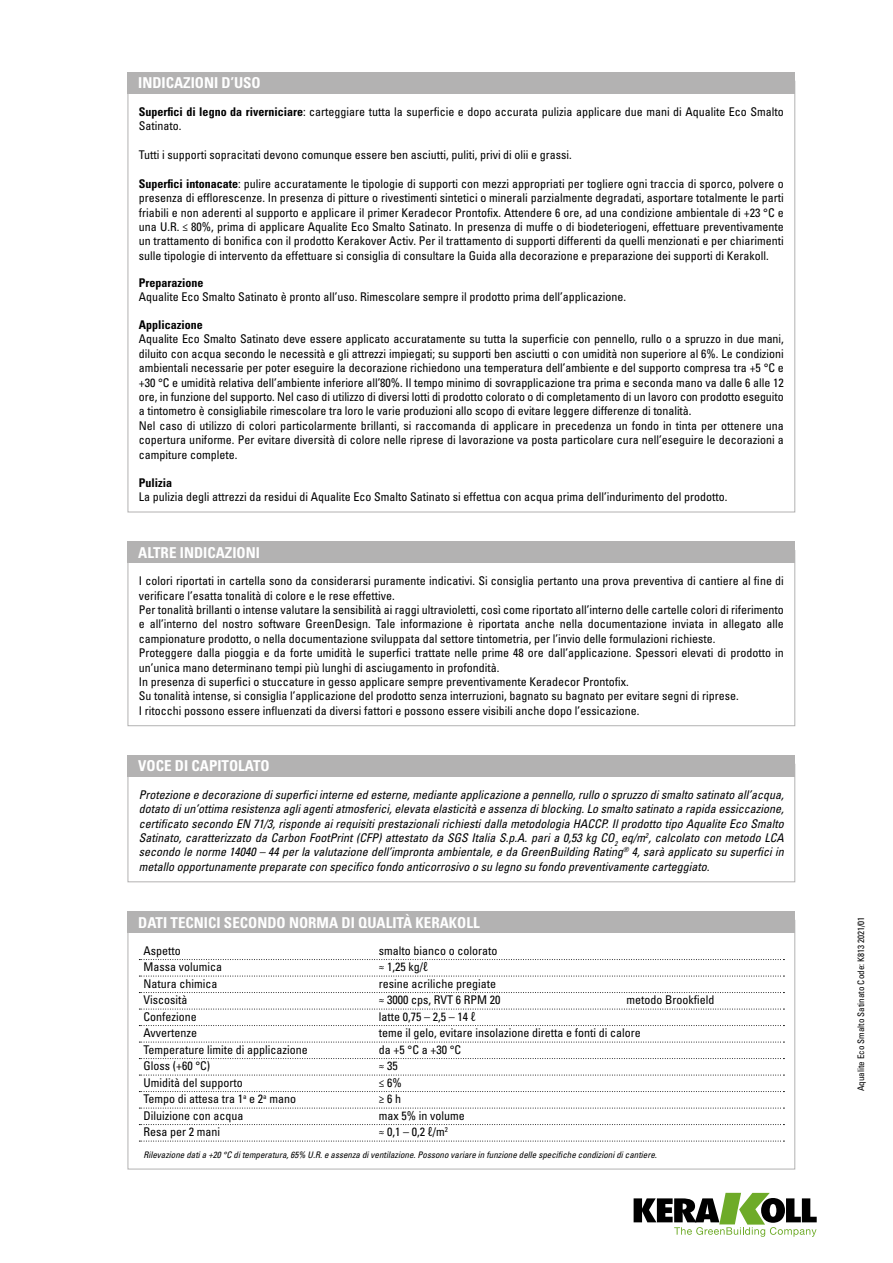
<style>
.page{position:relative;width:893px;height:1263px;background:#fff}
.page>*{position:absolute;margin:0;border:0;box-sizing:border-box;transform-origin:0 0}
.t1{font:700 condensed 15px "Univers LT Std";color:#fff}
.t2{font:condensed 12px/14.4px "Univers LT Std";color:#000}
.t3{font:italic condensed 12px/14.4px "Univers LT Std";color:#000;text-align:justify}
.t4{font:700 condensed 12px "Univers LT Std";color:#000}
.t5{font:italic condensed 9px "Univers LT Std";color:#000}
.t6{font:condensed 9px "Univers LT Std";color:#000}
.s1{font-weight:700}
</style>
<div class="page">
<svg style="left:634px;top:1193px;width:183px;height:44px"></svg>
<div style="left:128px;top:72px;width:667px;height:22px;background:#b3b2b2"></div>
<div style="left:128px;top:542px;width:667px;height:21px;background:#b3b2b2"></div>
<svg style="left:139px;top:959px;width:645px;height:1px"></svg>
<svg style="left:139px;top:976px;width:645px;height:1px"></svg>
<svg style="left:139px;top:992px;width:645px;height:1px"></svg>
<svg style="left:139px;top:1009px;width:645px;height:1px"></svg>
<svg style="left:139px;top:1025px;width:645px;height:1px"></svg>
<svg style="left:139px;top:1042px;width:645px;height:1px"></svg>
<svg style="left:139px;top:1058px;width:645px;height:1px"></svg>
<svg style="left:139px;top:1075px;width:645px;height:1px"></svg>
<svg style="left:139px;top:1091px;width:645px;height:1px"></svg>
<svg style="left:139px;top:1108px;width:645px;height:1px"></svg>
<svg style="left:139px;top:1124px;width:645px;height:1px"></svg>
<svg style="left:139px;top:1141px;width:645px;height:1px"></svg>
<div style="left:128px;top:911px;width:667px;height:22px;background:#b3b2b2"></div>
<div style="left:128px;top:764px;width:667px;height:118px;border:1px solid #b3b2b2"></div>
<div style="left:128px;top:755px;width:667px;height:22px;background:#b3b2b2"></div>
<p class="t1" style="left:138px;top:74px;width:124px">INDICAZIONI D’USO</p>
<p class="t2" style="left:139px;top:104px;width:646px"><span class="s1">Superfici di legno da riverniciare</span>: carteggiare tutta la superficie e dopo accurata pulizia applicare due mani di Aqualite Eco Smalto<br>Satinato.</p>
<p class="t2" style="left:139px;top:147px;width:434px">Tutti i supporti sopracitati devono comunque essere ben asciutti, puliti, privi di olii e grassi.</p>
<p class="t2" style="left:139px;top:176px;width:646px;text-align:justify"><span class="s1">Superfici intonacate</span>: pulire accuratamente le tipologie di supporti con mezzi appropriati per togliere ogni traccia di sporco, polvere o presenza di efflorescenze. In presenza di pitture o rivestimenti sintetici o minerali parzialmente degradati, asportare totalmente le parti friabili e non aderenti al supporto e applicare il primer Keradecor Prontofix. Attendere 6 ore, ad una condizione ambientale di +23 °C e una U.R. ≤ 80%, prima di applicare Aqualite Eco Smalto Satinato. In presenza di muffe o di biodeteriogeni, effettuare preventivamente un trattamento di bonifica con il prodotto Kerakover Activ. Per il trattamento di supporti differenti da quelli menzionati e per chiarimenti sulle tipologie di intervento da effettuare si consiglia di consultare la Guida alla decorazione e preparazione dei supporti di Kerakoll.</p>
<p class="t4" style="left:139px;top:275px;width:66px">Preparazione</p>
<p class="t2" style="left:139px;top:290px;width:489px">Aqualite Eco Smalto Satinato è pronto all’uso. Rimescolare sempre il prodotto prima dell’applicazione.</p>
<p class="t4" style="left:139px;top:317px;width:66px">Applicazione</p>
<p class="t2" style="left:139px;top:332px;width:646px">Aqualite Eco Smalto Satinato deve essere applicato accuratamente su tutta la superficie con pennello, rullo o a spruzzo in due mani, diluito con acqua secondo le necessità e gli attrezzi impiegati; su supporti ben asciutti o con umidità non superiore al 6%. Le condizioni ambientali necessarie per poter eseguire la decorazione richiedono una temperatura dell’ambiente e del supporto compresa tra +5 °C e +30 °C e umidità relativa dell’ambiente inferiore all’80%. Il tempo minimo di sovrapplicazione tra prima e seconda mano va dalle 6 alle 12 ore, in funzione del supporto. Nel caso di utilizzo di diversi lotti di prodotto colorato o di completamento di un lavoro con prodotto eseguito a tintometro è consigliabile rimescolare tra loro le varie produzioni allo scopo di evitare leggere differenze di tonalità.<br>Nel caso di utilizzo di colori particolarmente brillanti, si raccomanda di applicare in precedenza un fondo in tinta per ottenere una copertura uniforme. Per evitare diversità di colore nelle riprese di lavorazione va posta particolare cura nell’eseguire le decorazioni a campiture complete.</p>
<p class="t4" style="left:139px;top:475px;width:35px">Pulizia</p>
<p class="t2" style="left:139px;top:489px;width:590px">La pulizia degli attrezzi da residui di Aqualite Eco Smalto Satinato si effettua con acqua prima dell’indurimento del prodotto.</p>
<p class="t1" style="left:138px;top:543px;width:123px">ALTRE INDICAZIONI</p>
<p class="t2" style="left:139px;top:573px;width:646px">I colori riportati in cartella sono da considerarsi puramente indicativi. Si consiglia pertanto una prova preventiva di cantiere al fine di verificare l’esatta tonalità di colore e le rese effettive.<br>Per tonalità brillanti o intense valutare la sensibilità ai raggi ultravioletti, così come riportato all’interno delle cartelle colori di riferimento e all’interno del nostro software GreenDesign. Tale informazione è riportata anche nella documentazione inviata in allegato alle campionature prodotto, o nella documentazione sviluppata dal settore tintometria, per l’invio delle formulazioni richieste.<br>Proteggere dalla pioggia e da forte umidità le superfici trattate nelle prime 48 ore dall’applicazione. Spessori elevati di prodotto in un’unica mano determinano tempi più lunghi di asciugamento in profondità.<br>In presenza di superfici o stuccature in gesso applicare sempre preventivamente Keradecor Prontofix.<br>Su tonalità intense, si consiglia l’applicazione del prodotto senza interruzioni, bagnato su bagnato per evitare segni di riprese.<br>I ritocchi possono essere influenzati da diversi fattori e possono essere visibili anche dopo l’essicazione.</p>
<p class="t1" style="left:138px;top:757px;width:133px">VOCE DI CAPITOLATO</p>
<p class="t3" style="left:139px;top:787px;width:646px">Protezione e decorazione di superfici interne ed esterne, mediante applicazione a pennello, rullo o spruzzo di smalto satinato all’acqua, dotato di un’ottima resistenza agli agenti atmosferici, elevata elasticità e assenza di blocking. Lo smalto satinato a rapida essiccazione, certificato secondo EN 71/3, risponde ai requisiti prestazionali richiesti dalla metodologia HACCP. Il prodotto tipo Aqualite Eco Smalto Satinato, caratterizzato da Carbon FootPrint (CFP) attestato da SGS Italia S.p.A. pari a 0,53 kg CO<sub>2</sub> eq/m<sup>2</sup>, calcolato con metodo LCA secondo le norme 14040 – 44 per la valutazione dell’impronta ambientale, e da GreenBuilding Rating<sup>®</sup> 4, sarà applicato su superfici in metallo opportunamente preparate con specifico fondo anticorrosivo o su legno su fondo preventivamente carteggiato.</p>
<p class="t1" style="left:138px;top:913px;width:343px">DATI TECNICI SECONDO NORMA DI QUALITÀ KERAKOLL</p>
<p class="t2" style="left:143px;top:943px;width:39px">Aspetto</p>
<p class="t2" style="left:379px;top:943px;width:120px">smalto bianco o colorato</p>
<p class="t2" style="left:143px;top:960px;width:80px">Massa volumica</p>
<p class="t2" style="left:379px;top:960px;width:51px">≈ 1,25 kg/ℓ</p>
<p class="t2" style="left:143px;top:976px;width:75px">Natura chimica</p>
<p class="t2" style="left:379px;top:976px;width:119px">resine acriliche pregiate</p>
<p class="t2" style="left:143px;top:993px;width:45px">Viscosità</p>
<p class="t2" style="left:379px;top:993px;width:123px">≈ 3000 cps, RVT 6 RPM 20</p>
<p class="t2" style="left:626px;top:993px;width:89px">metodo Brookfield</p>
<p class="t2" style="left:143px;top:1009px;width:55px">Confezione</p>
<p class="t2" style="left:379px;top:1009px;width:98px">latte 0,75 – 2,5 – 14 ℓ</p>
<p class="t2" style="left:143px;top:1026px;width:55px">Avvertenze</p>
<p class="t2" style="left:379px;top:1026px;width:263px">teme il gelo, evitare insolazione diretta e fonti di calore</p>
<p class="t2" style="left:143px;top:1042px;width:166px">Temperature limite di applicazione</p>
<p class="t2" style="left:379px;top:1042px;width:84px">da +5 °C a +30 °C</p>
<p class="t2" style="left:143px;top:1059px;width:68px">Gloss (+60 °C)</p>
<p class="t2" style="left:379px;top:1059px;width:20px">≈ 35</p>
<p class="t2" style="left:143px;top:1075px;width:101px">Umidità del supporto</p>
<p class="t2" style="left:379px;top:1075px;width:24px">≤ 6%</p>
<p class="t2" style="left:143px;top:1092px;width:154px">Tempo di attesa tra 1<sup>a</sup> e 2<sup>a</sup> mano</p>
<p class="t2" style="left:379px;top:1092px;width:24px">≥ 6 h</p>
<p class="t2" style="left:143px;top:1108px;width:101px">Diluizione con acqua</p>
<p class="t2" style="left:379px;top:1108px;width:87px">max 5% in volume</p>
<p class="t2" style="left:143px;top:1125px;width:78px">Resa per 2 mani</p>
<p class="t2" style="left:379px;top:1125px;width:70px">≈ 0,1 – 0,2 ℓ/m<sup>2</sup></p>
<p class="t5" style="left:143px;top:1149px;width:515px">Rilevazione dati a +20 °C di temperatura, 65% U.R. e assenza di ventilazione. Possono variare in funzione delle specifiche condizioni di cantiere.</p>
<p class="t6" style="left:855px;top:1091px;width:176px;rotate:-90deg">Aqualite Eco Smalto Satinato Code: K813 2021/01</p>
</div>
